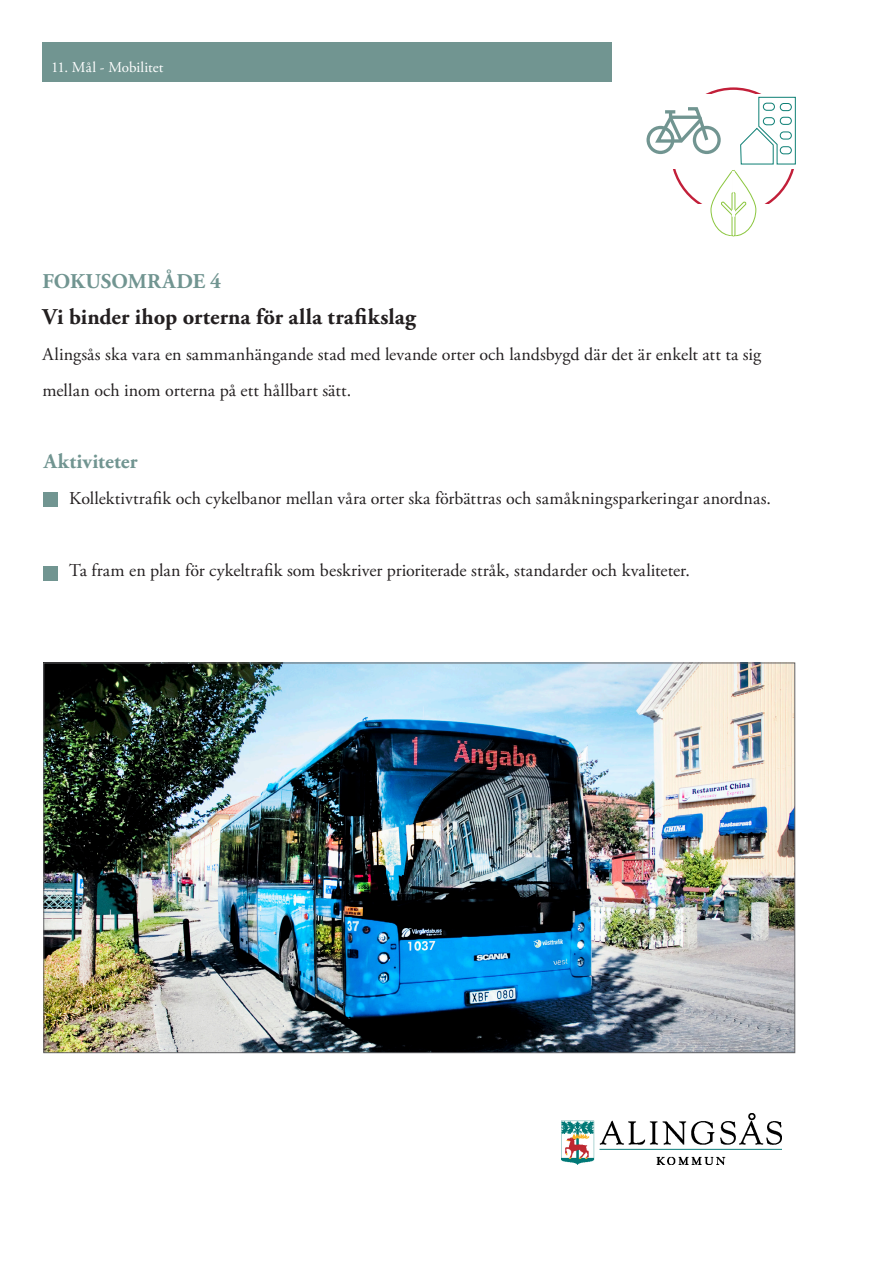
<style>
.page{position:relative;width:893px;height:1263px;background:#fff}
.page>*{position:absolute;margin:0;border:0;box-sizing:border-box;transform-origin:0 0}
.Alingsås_Rubrik_3{font:700 22.5px "Adobe Garamond Pro";letter-spacing:.005em;color:#231f20}
.Alingsås_rubrik_2{font:700 21px "Adobe Garamond Pro";letter-spacing:-.005em;color:#719591}
.Aktiviteter_Alingsås{font:700 21px "Adobe Garamond Pro";letter-spacing:.005em;color:#719591}
.Alingsås_Rubrik_3-2{font:18px/36px "Adobe Garamond Pro";color:#231f20}
.Alingsås_brödtext{font:15px "Adobe Garamond Pro";color:#fff}
</style>
<div class="page">
<img style="left:561px;top:1113px;width:220px;height:51px">
<img style="left:45px;top:665px;width:748px;height:386px">
<div style="left:646px;top:126px;width:28px;height:28px;border:3px solid #719591;border-radius:50%"></div>
<svg style="left:652px;top:87px;width:144px;height:149px"></svg>
<div style="left:43px;top:43px;width:569px;height:39px;background:#719591"></div>
<div style="left:43px;top:492px;width:15px;height:15px;background:#719591"></div>
<div style="left:43px;top:566px;width:15px;height:15px;background:#719591"></div>
<p class="Alingsås_brödtext" style="left:51px;top:58px;width:114px">11. Mål - Mobilitet</p>
<p class="Alingsås_rubrik_2" style="left:43px;top:269px;width:180px">FOKUSOMRÅDE 4</p>
<p class="Alingsås_Rubrik_3" style="left:43px;top:304px;width:375px">Vi binder ihop orterna för alla trafikslag</p>
<p class="Alingsås_Rubrik_3-2" style="left:43px;top:337px;width:720px">Alingsås ska vara en sammanhängande stad med levande orter och landsbygd där det är enkelt att ta sig mellan och inom orterna på ett hållbart sätt.</p>
<p class="Aktiviteter_Alingsås" style="left:44px;top:449px;width:95px">Aktiviteter</p>
<p class="Alingsås_Rubrik_3-2" style="left:44px;top:481px;width:729px">• Kollektivtrafik och cykelbanor mellan våra orter ska förbättras och samåkningsparkeringar anordnas.</p>
<p class="Alingsås_Rubrik_3-2" style="left:44px;top:553px;width:648px">• Ta fram en plan för cykeltrafik som beskriver prioriterade stråk, standarder och kvaliteter.</p>
</div>
